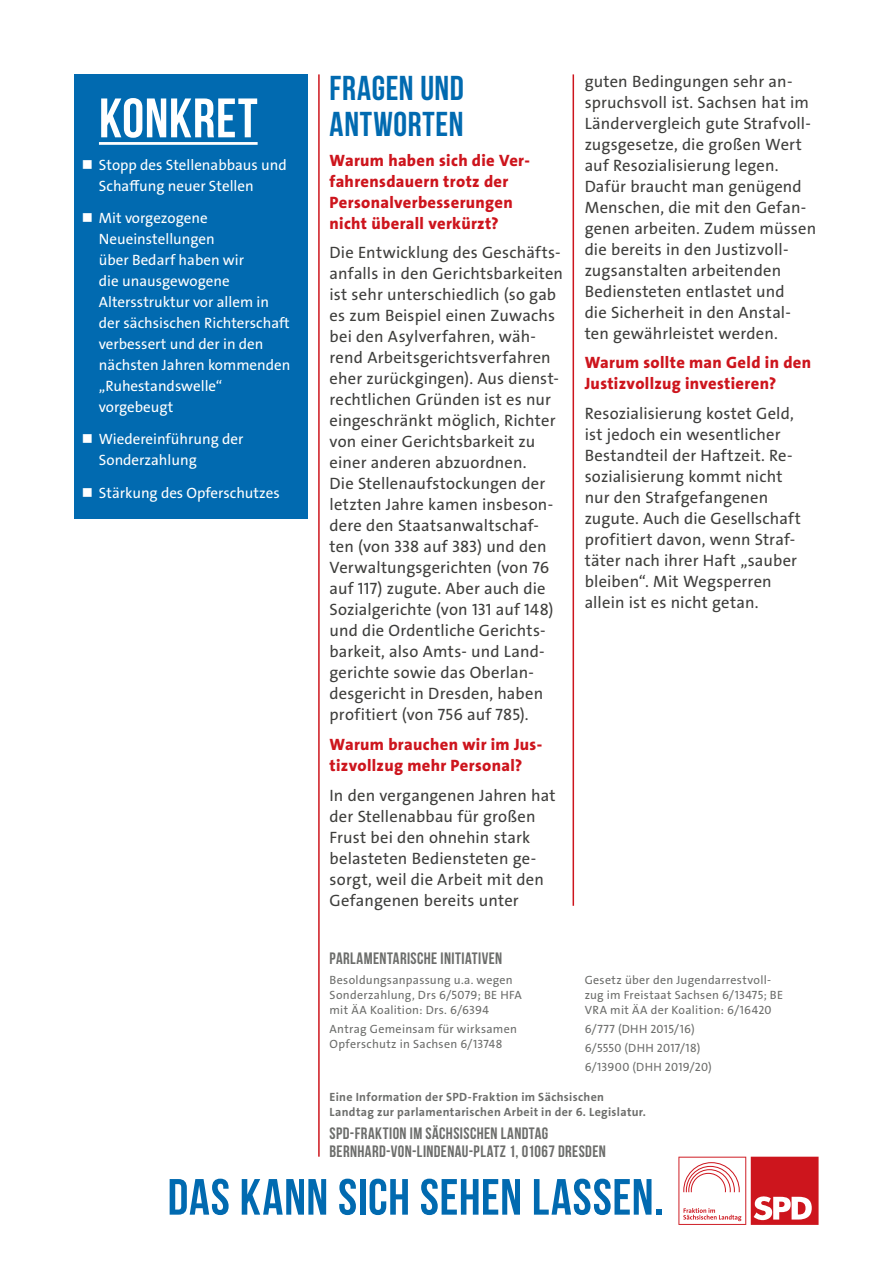
<style>
.page{position:relative;width:893px;height:1263px;background:#fff}
.page>*{position:absolute;margin:0;border:0;box-sizing:border-box;transform-origin:0 0}
.t1{font:700 55.5px "Bebas Neue";letter-spacing:.01em;color:#fff}
.t2{font:700 50.85px "Bebas Neue";letter-spacing:.015em;color:#016ab0}
.t3{font:700 34.5px/36px "Bebas Neue";letter-spacing:.02em;color:#016ab0}
.t4{font:16.5px/21px "SPD The Sans";letter-spacing:.01em;color:#3e3e3c}
.t5{font:800 16.5px/21px "SPD The Sans";letter-spacing:.02em;color:#cd151d}
.t6{font:700 16.5px/18px "Bebas Neue";letter-spacing:.025em;color:#6c6d6b}
.t7{font:15px/21px "SPD The Sans";color:#fff}
.t8{font:12px/15px "SPD The Sans";letter-spacing:.025em;color:#6c6d6b}
.t9{font:700 12px/15px "SPD The Sans";letter-spacing:.025em;color:#6c6d6b}
</style>
<div class="page">
<svg style="left:678px;top:1157px;width:141px;height:68px"></svg>
<div style="left:74px;top:74px;width:234px;height:445px;background:#016ab0"></div>
<hr style="left:99px;top:142px;width:159px;height:3px;background:#fff">
<hr style="left:573px;top:74px;width:1px;height:832px;background:#cd151d">
<hr style="left:318px;top:74px;width:2px;height:1083px;background:#cd151d">
<h1 class="t1" style="left:99px;top:88px;width:160px">KONKRET</h1>
<p class="t7" style="left:99px;top:154px;width:189px">Stopp des Stellenabbaus und<br>Schaffung neuer Stellen</p>
<p class="t7" style="left:99px;top:207px;width:193px">Mit vorgezogene<br>Neueinstellungen<br>über Bedarf haben wir<br>die unausgewogene<br>Altersstruktur vor allem in der sächsischen Richterschaft verbessert und der in den nächsten Jahren kommenden „Ruhestandswelle“ vorgebeugt</p>
<p class="t7" style="left:99px;top:429px;width:146px">Wiedereinführung der<br>Sonderzahlung</p>
<p class="t7" style="left:99px;top:482px;width:182px">Stärkung des Opferschutzes</p>
<h3 class="t3" style="left:330px;top:70px;width:136px">FRAGEN UND<br>ANTWORTEN</h3>
<p class="t5" style="left:330px;top:150px;width:202px">Warum haben sich die Ver&shy;fahrensdauern trotz der<br>Personalverbesserungen nicht überall verkürzt?</p>
<p class="t4" style="left:330px;top:242px;width:235px">Die Entwicklung des Geschäfts&shy;anfalls in den Gerichtsbarkeiten ist sehr unterschiedlich (so gab es zum Beispiel einen Zuwachs bei den Asylverfahren, wäh&shy;rend Arbeitsgerichtsverfahren eher zurückgingen). Aus dienst&shy;rechtlichen Gründen ist es nur eingeschränkt möglich, Richter von einer Gerichtsbarkeit zu einer anderen abzuordnen.<br>Die Stellenaufstockungen der letzten Jahre kamen insbeson&shy;dere den Staatsanwaltschaf&shy;ten (von 338 auf 383) und den<br>Verwaltungsgerichten (von 76 auf 117) zugute. Aber auch die<br>Sozialgerichte (von 131 auf 148) und die Ordentliche Gerichts&shy;barkeit, also Amts- und Land&shy;gerichte sowie das Oberlan&shy;desgericht in Dresden, haben profitiert (von 756 auf 785).</p>
<p class="t5" style="left:330px;top:734px;width:214px">Warum brauchen wir im Jus&shy;tizvollzug mehr Personal?</p>
<p class="t4" style="left:330px;top:784px;width:228px">In den vergangenen Jahren hat der Stellenabbau für großen<br>Frust bei den ohnehin stark belasteten Bediensteten ge&shy;sorgt, weil die Arbeit mit den<br>Gefangenen bereits unter</p>
<p class="t4" style="left:585px;top:71px;width:233px">guten Bedingungen sehr an&shy;spruchsvoll ist. Sachsen hat im<br>Ländervergleich gute Strafvoll&shy;zugsgesetze, die großen Wert auf Resozialisierung legen.<br>Dafür braucht man genügend<br>Menschen, die mit den Gefan&shy;genen arbeiten. Zudem müssen die bereits in den Justizvoll&shy;zugsanstalten arbeitenden<br>Bediensteten entlastet und<br>die Sicherheit in den Anstal&shy;ten gewährleistet werden.</p>
<p class="t5" style="left:585px;top:352px;width:228px">Warum sollte man Geld in den<br>Justizvollzug investieren?</p>
<p class="t4" style="left:585px;top:403px;width:218px">Resozialisierung kostet Geld, ist jedoch ein wesentlicher<br>Bestandteil der Haftzeit. Re&shy;sozialisierung kommt nicht nur den Strafgefangenen zugute. Auch die Gesellschaft profitiert davon, wenn Straf&shy;täter nach ihrer Haft „sauber bleiben“. Mit Wegsperren allein ist es nicht getan.</p>
<p class="t6" style="left:330px;top:949px;width:174px">PARLAMENTARISCHE INITIATIVEN</p>
<p class="t8" style="left:330px;top:972px;width:194px">Besoldungsanpassung u.a. wegen<br>Sonderzahlung, Drs 6/5079; BE HFA mit ÄA Koalition: Drs. 6/6394</p>
<p class="t8" style="left:330px;top:1021px;width:189px">Antrag Gemeinsam für wirksamen<br>Opferschutz in Sachsen 6/13748</p>
<p class="t8" style="left:585px;top:972px;width:200px">Gesetz über den Jugendarrestvoll&shy;zug im Freistaat Sachsen 6/13475; BE<br>VRA mit ÄA der Koalition: 6/16420</p>
<p class="t8" style="left:585px;top:1019px;width:129px;line-height:19.2px">6/777 (DHH 2015/16)<br>6/5550 (DHH 2017/18)<br>6/13900 (DHH 2019/20)</p>
<p class="t9" style="left:330px;top:1090px;width:318px">Eine Information der SPD-Fraktion im Sächsischen<br>Landtag zur parlamentarischen Arbeit in der 6. Legislatur.</p>
<p class="t6" style="left:330px;top:1124px;width:278px">SPD-FRAKTION IM SÄCHSISCHEN LANDTAG<br>BERNHARD-VON-LINDENAU-PLATZ 1, 01067 DRESDEN</p>
<h2 class="t2" style="left:168px;top:1169px;width:497px">DAS KANN SICH SEHEN LASSEN.</h2>
</div>
